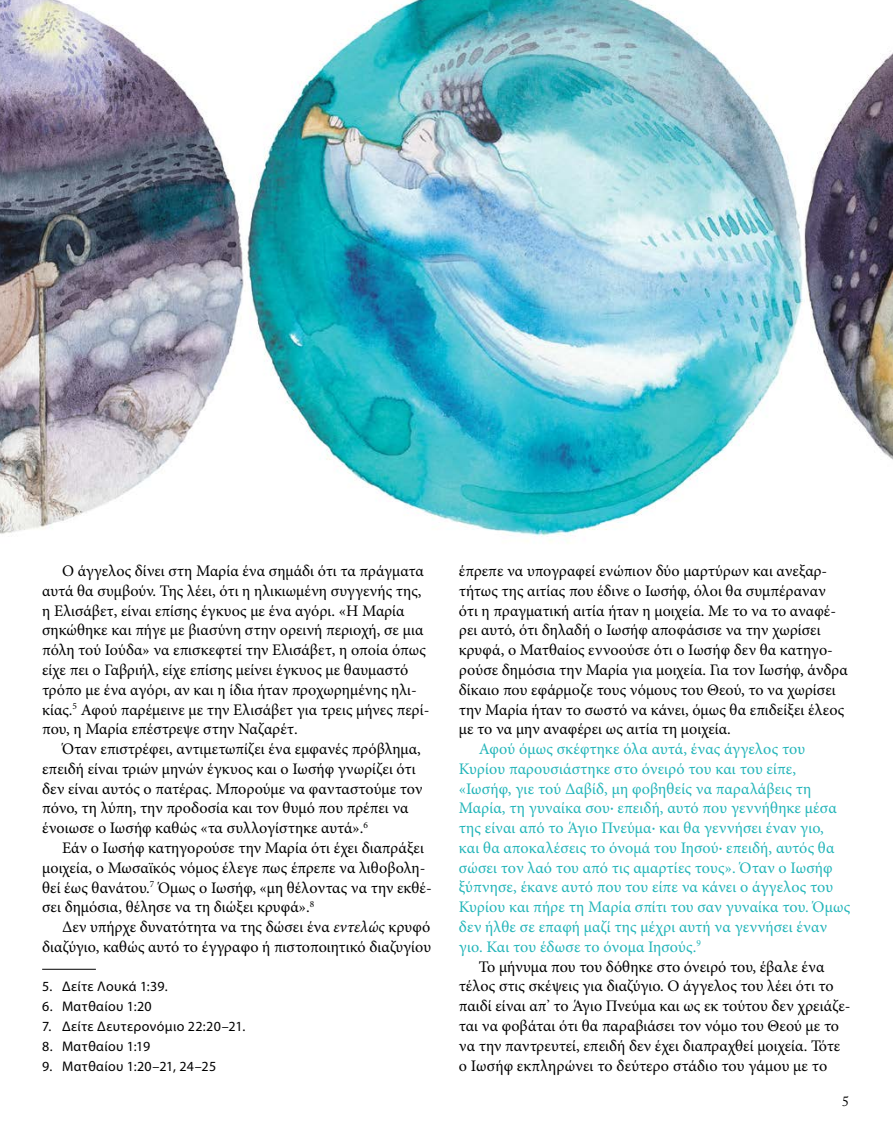
<style>
.page{position:relative;width:893px;height:1141px;background:#fff}
.page>*{position:absolute;margin:0;border:0;box-sizing:border-box;transform-origin:0 0}
.t1{font:16.1px/19.8px "Minion Pro";color:#000}
.t2{font:16.1px "Minion Pro";letter-spacing:.005em;color:#23b5b9}
.t3{font:14px "Myriad Pro";letter-spacing:.03em;color:#000}
.t4{font:14px "Adobe Caslon Pro";color:#000}
.s1{font-style:italic}
</style>
<div class="page">
<img style="left:0;top:0;width:893px;height:543px">
<hr style="left:42px;top:969px;width:54px;height:1px;background:#000">
<p class="t1" style="left:42px;top:561px;width:389px;text-indent:20px">Ο άγγελος δίνει στη Μαρία ένα σημάδι ότι τα πράγματα αυτά θα συμβούν. Της λέει, ότι η ηλικιωμένη συγγενής της, η Ελισάβετ, είναι επίσης έγκυος με ένα αγόρι. «Η Μαρία σηκώθηκε και πήγε με βιασύνη στην ορεινή περιοχή, σε μια πόλη τού Ιούδα» να επισκεφτεί την Ελισάβετ, η οποία όπως είχε πει ο Γαβριήλ, είχε επίσης μείνει έγκυος με θαυμαστό τρόπο με ένα αγόρι, αν και η ίδια ήταν προχωρημένης ηλι&shy;κίας.<sup>5</sup> Αφού παρέμεινε με την Ελισάβετ για τρεις μήνες περί&shy;που, η Μαρία επέστρεψε στην Ναζαρέτ.</p>
<p class="t1" style="left:42px;top:739px;width:382px;text-indent:20px">Όταν επιστρέφει, αντιμετωπίζει ένα εμφανές πρόβλημα, επειδή είναι τριών μηνών έγκυος και ο Ιωσήφ γνωρίζει ότι δεν είναι αυτός ο πατέρας. Μπορούμε να φανταστούμε τον πόνο, τη λύπη, την προδοσία και τον θυμό που πρέπει να ένοιωσε ο Ιωσήφ καθώς «τα συλλογίστηκε αυτά».<sup>6</sup></p>
<p class="t1" style="left:42px;top:838px;width:391px;text-indent:20px">Εάν ο Ιωσήφ κατηγορούσε την Μαρία ότι έχει διαπράξει μοιχεία, ο Μωσαϊκός νόμος έλεγε πως έπρεπε να λιθοβολη&shy;θεί έως θανάτου.<sup>7</sup> Όμως ο Ιωσήφ, «μη θέλοντας να την εκθέ&shy;σει δημόσια, θέλησε να τη διώξει κρυφά».<sup>8</sup></p>
<p class="t1" style="left:42px;top:917px;width:390px;text-align:right">Δεν υπήρχε δυνατότητα να της δώσει ένα <span class="s1">εντελώς</span> κρυφό διαζύγιο, καθώς αυτό το έγγραφο ή πιστοποιητικό διαζυγίου</p>
<p class="t3" style="left:42px;top:978px;width:127px">5. Δείτε Λουκά 1:39.</p>
<p class="t3" style="left:42px;top:998px;width:111px">6. Ματθαίου 1:20</p>
<p class="t3" style="left:42px;top:1018px;width:205px">7. Δείτε Δευτερονόμιο 22:20–21.</p>
<p class="t3" style="left:42px;top:1037px;width:110px">8. Ματθαίου 1:19</p>
<p class="t3" style="left:42px;top:1057px;width:176px">9. Ματθαίου 1:20–21, 24–25</p>
<p class="t1" style="left:459px;top:561px;width:391px">έπρεπε να υπογραφεί ενώπιον δύο μαρτύρων και ανεξαρ&shy;τήτως της αιτίας που έδινε ο Ιωσήφ, όλοι θα συμπέραναν ότι η πραγματική αιτία ήταν η μοιχεία. Με το να το αναφέ&shy;ρει αυτό, ότι δηλαδή ο Ιωσήφ αποφάσισε να την χωρίσει κρυφά, ο Ματθαίος εννοούσε ότι ο Ιωσήφ δεν θα κατηγο&shy;ρούσε δημόσια την Μαρία για μοιχεία. Για τον Ιωσήφ, άνδρα δίκαιο που εφάρμοζε τους νόμους του Θεού, το να χωρίσει την Μαρία ήταν το σωστό να κάνει, όμως θα επιδείξει έλεος με το να μην αναφέρει ως αιτία τη μοιχεία.</p>
<p class="t2" style="left:479px;top:738px;width:328px">Αφού όμως σκέφτηκε όλα αυτά, ένας άγγελος του</p>
<p class="t2" style="left:459px;top:758px;width:339px">Κυρίου παρουσιάστηκε στο όνειρό του και του είπε,</p>
<p class="t2" style="left:459px;top:778px;width:354px">«Ιωσήφ, γιε τού Δαβίδ, μη φοβηθείς να παραλάβεις τη</p>
<p class="t2" style="left:459px;top:797px;width:379px">Μαρία, τη γυναίκα σου· επειδή, αυτό που γεννήθηκε μέσα</p>
<p class="t2" style="left:459px;top:817px;width:367px">της είναι από το Άγιο Πνεύμα· και θα γεννήσει έναν γιο,</p>
<p class="t2" style="left:459px;top:837px;width:377px">και θα αποκαλέσεις το όνομά του Ιησού· επειδή, αυτός θα</p>
<p class="t2" style="left:459px;top:857px;width:375px">σώσει τον λαό του από τις αμαρτίες τους». Όταν ο Ιωσήφ</p>
<p class="t2" style="left:459px;top:877px;width:376px">ξύπνησε, έκανε αυτό που του είπε να κάνει ο άγγελος του</p>
<p class="t2" style="left:459px;top:896px;width:393px">Κυρίου και πήρε τη Μαρία σπίτι του σαν γυναίκα του. Όμως</p>
<p class="t2" style="left:459px;top:916px;width:370px">δεν ήλθε σε επαφή μαζί της μέχρι αυτή να γεννήσει έναν</p>
<p class="t2" style="left:459px;top:936px;width:244px">γιο. Και του έδωσε το όνομα Ιησούς.<sup>9</sup></p>
<p class="t1" style="left:479px;top:957px;width:347px">Το μήνυμα που του δόθηκε στο όνειρό του, έβαλε ένα</p>
<p class="t1" style="left:459px;top:976px;width:376px">τέλος στις σκέψεις για διαζύγιο. Ο άγγελος του λέει ότι το</p>
<p class="t1" style="left:459px;top:996px;width:393px">παιδί είναι απ’ το Άγιο Πνεύμα και ως εκ τούτου δεν χρειάζε-</p>
<p class="t1" style="left:459px;top:1016px;width:382px">ται να φοβάται ότι θα παραβιάσει τον νόμο του Θεού με το</p>
<p class="t1" style="left:459px;top:1036px;width:383px">να την παντρευτεί, επειδή δεν έχει διαπραχθεί μοιχεία. Τότε</p>
<p class="t1" style="left:459px;top:1056px;width:370px">ο Ιωσήφ εκπληρώνει το δεύτερο στάδιο του γάμου με το</p>
<p class="t4" style="left:842px;top:1093px;width:8px">5</p>
</div>
